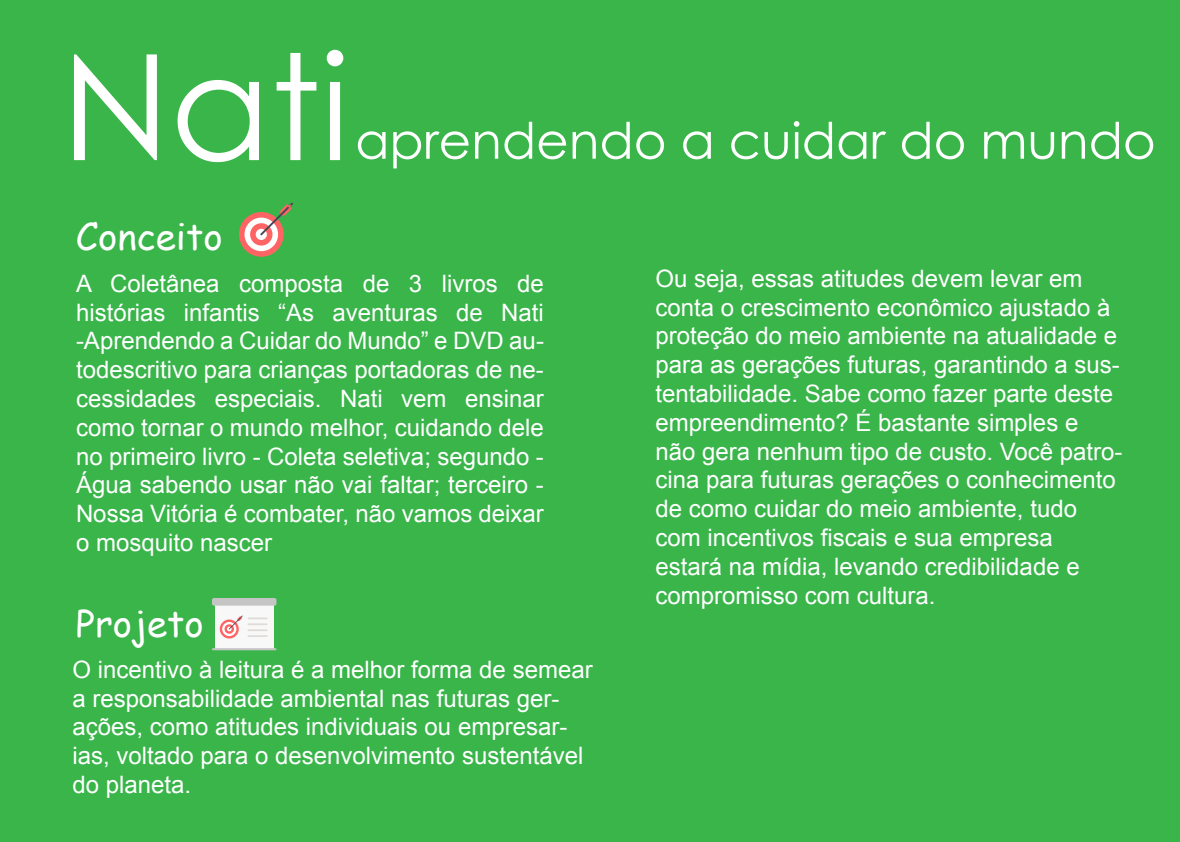
<style>
.page{position:relative;width:1180px;height:842px;background:#39b54a}
.page>*{position:absolute;margin:0;border:0;box-sizing:border-box;transform-origin:0 0}
.t1{font:147.1px "Century Gothic";color:#fff}
.t2{font:50.2px "Century Gothic";color:#fff}
.t3{font:36.9px "Comic Sans MS";color:#fff}
.t4{font:24px/28.8px "Arial";color:#fff}
</style>
<div class="page">
<svg style="left:239px;top:212px;width:45px;height:45px"></svg>
<div style="left:245px;top:218px;width:33px;height:33px;background:#fff;border-radius:50%"></div>
<div style="left:250px;top:223px;width:22px;height:23px;background:#ff6464;border-radius:50%"></div>
<div style="left:256px;top:229px;width:11px;height:11px;background:#fff;border-radius:50%"></div>
<svg style="left:260px;top:203px;width:33px;height:32px"></svg>
<div style="left:215px;top:604px;width:58px;height:45px;background:#f8f8f8"></div>
<hr style="left:212px;top:648px;width:64px;height:2px;background:#c5c5c5">
<hr style="left:248px;top:635px;width:20px;height:2px;background:#dfdbd8">
<div style="left:212px;top:598px;width:64px;height:8px;background:#c5c5c5;border-radius:2px"></div>
<svg style="left:220px;top:620px;width:19px;height:19px"></svg>
<svg style="left:222px;top:622px;width:14px;height:14px"></svg>
<svg style="left:225px;top:624px;width:9px;height:10px"></svg>
<svg style="left:227px;top:616px;width:41px;height:15px"></svg>
<h1 class="t1" style="left:61px;top:4px;width:290px">Nati</h1>
<h2 class="t2" style="left:355px;top:105px;width:802px">aprendendo a cuidar do mundo</h2>
<h3 class="t3" style="left:76px;top:209px;width:149px">Conceito</h3>
<p class="t4" style="left:76px;top:269px;width:469px;text-align:justify">A Coletânea composta de 3 livros de histórias infantis “As aventuras de Nati -Aprendendo a Cuidar do Mundo” e DVD au&shy;todescritivo para crianças portadoras de ne&shy;cessidades especiais. Nati vem ensinar como tornar o mundo melhor, cuidando dele no primeiro livro - Coleta seletiva; segundo - Água sabendo usar não vai faltar; terceiro - Nossa Vitória é combater, não vamos deixar o mosquito nascer</p>
<h3 class="t3" style="left:76px;top:596px;width:130px">Projeto</h3>
<p class="t4" style="left:72px;top:655px;width:522px">O incentivo à leitura é a melhor forma de semear a responsabilidade ambiental nas futuras ger&shy;ações, como atitudes individuais ou empresar&shy;ias, voltado para o desenvolvimento sustentável do planeta.</p>
<p class="t4" style="left:656px;top:264px;width:468px">Ou seja, essas atitudes devem levar em conta o crescimento econômico ajustado à proteção do meio ambiente na atualidade e para as gerações futuras, garantindo a sus&shy;tentabilidade. Sabe como fazer parte deste empreendimento? É bastante simples e não gera nenhum tipo de custo. Você patro&shy;cina para futuras gerações o conhecimento de como cuidar do meio ambiente, tudo com incentivos fiscais e sua empresa estará na mídia, levando credibilidade e compromisso com cultura.</p>
</div>
